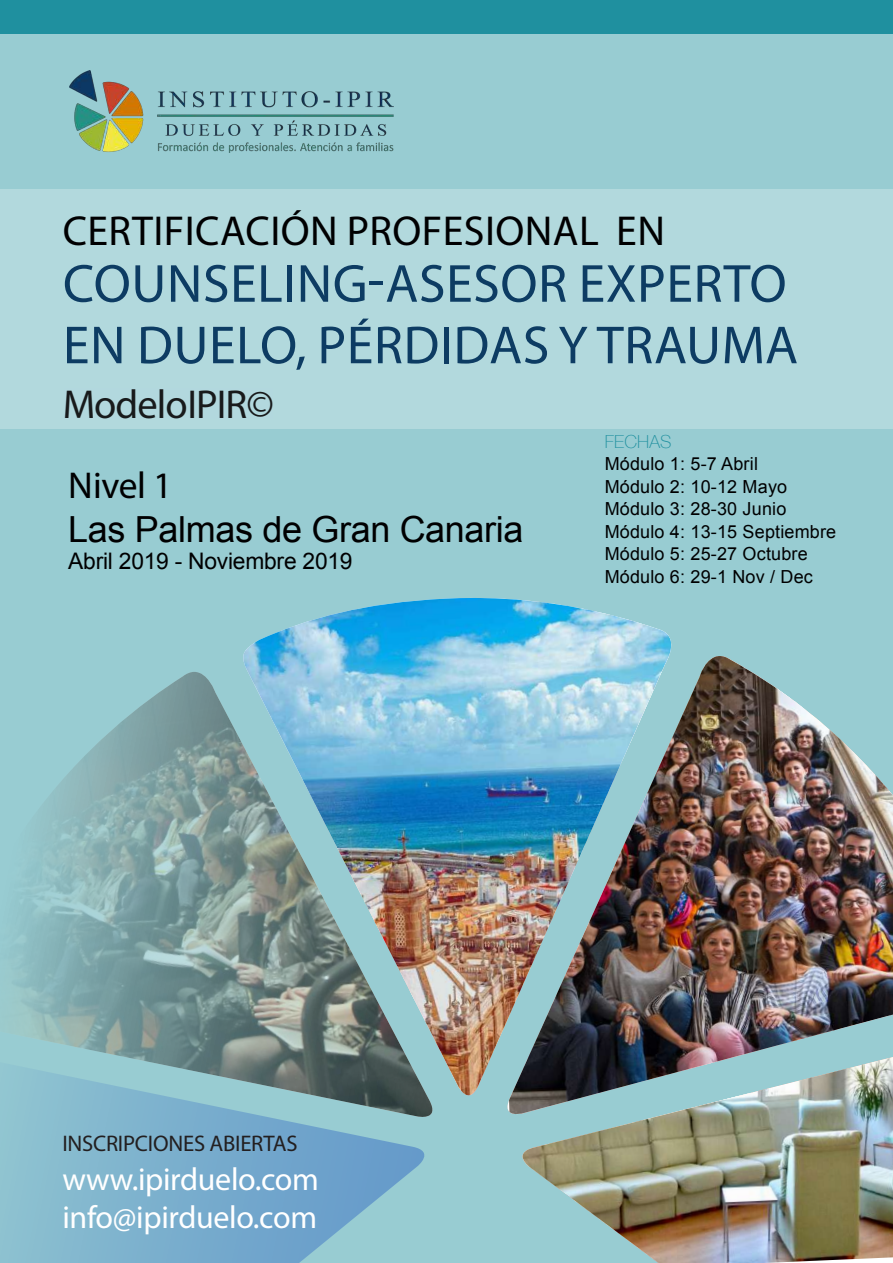
<style>
.page{position:relative;width:893px;height:1263px;background:#fff}
.page>*{position:absolute;margin:0;border:0;box-sizing:border-box;transform-origin:0 0}
.t1{font:54px/61.5px "Myriad Pro";letter-spacing:.01em;color:#0d3c63}
.t2{font:42px "Myriad Pro";letter-spacing:.01em;color:#000001}
.t3{font:40.5px "Myriad Pro";letter-spacing:-.025em;color:#231f20}
.t4{font:37.5px "Myriad Pro";letter-spacing:-.01em;color:#000001}
.t5{font:36px "Arial";letter-spacing:-.01em;color:#000001}
.t6{font:32.1px/38.4px "Myriad Pro";letter-spacing:-.01em;color:#fff}
.t7{font:22.8px "Arial";letter-spacing:-.01em;color:#000001}
.t8{font:22.65px "Myriad Pro";letter-spacing:-.01em;color:#231f20}
.t9{font:18px/22.5px "Arial";letter-spacing:.01em;color:#000001}
.t10{font:100 18px "Helvetica Neue";letter-spacing:.01em;color:#1f909f}
</style>
<div class="page">
<div style="left:0;top:34px;width:893px;height:1229px;background:#98ccd2"></div>
<div style="left:0;top:190px;width:893px;height:239px;background:#b2d9dd"></div>
<svg style="left:0;top:1121px;width:436px;height:142px;background:#7eb3cd"></svg>
<img style="left:0;top:672px;width:440px;height:449px">
<div style="left:0;top:0;width:893px;height:34px;background:#1f909f"></div>
<img style="left:242px;top:594px;width:441px;height:513px">
<img style="left:511px;top:1119px;width:382px;height:144px">
<img style="left:500px;top:645px;width:393px;height:474px">
<img style="left:509px;top:656px;width:384px;height:460px">
<img style="left:70px;top:71px;width:324px;height:82px">
<h2 class="t2" style="left:63px;top:205px;width:604px">CERTIFICACIÓN PROFESIONAL EN</h2>
<h1 class="t1" style="left:63px;top:252px;width:737px">COUNSELING-ASESOR EXPERTO<br>EN DUELO, PÉRDIDAS Y TRAUMA</h1>
<h3 class="t3" style="left:62px;top:379px;width:213px">Modelo IPIR©</h3>
<h3 class="t4" style="left:68px;top:462px;width:106px">Nivel 1</h3>
<h3 class="t5" style="left:68px;top:505px;width:457px">Las Palmas de Gran Canaria</h3>
<p class="t7" style="left:68px;top:546px;width:286px">Abril 2019 - Noviembre 2019</p>
<p class="t10" style="left:605px;top:428px;width:68px">FECHAS</p>
<p class="t9" style="left:605px;top:453px;width:233px">Módulo 1: 5-7 Abril<br>Módulo 2: 10-12 Mayo<br>Módulo 3: 28-30 Junio<br>Módulo 4: 13-15 Septiembre<br>Módulo 5: 25-27 Octubre<br>Módulo 6: 29-1 Nov / Dec</p>
<p class="t8" style="left:62px;top:1129px;width:237px">INSCRIPCIONES ABIERTAS</p>
<h3 class="t6" style="left:62px;top:1159px;width:258px">www.ipirduelo.com info@ipirduelo.com</h3>
</div>
